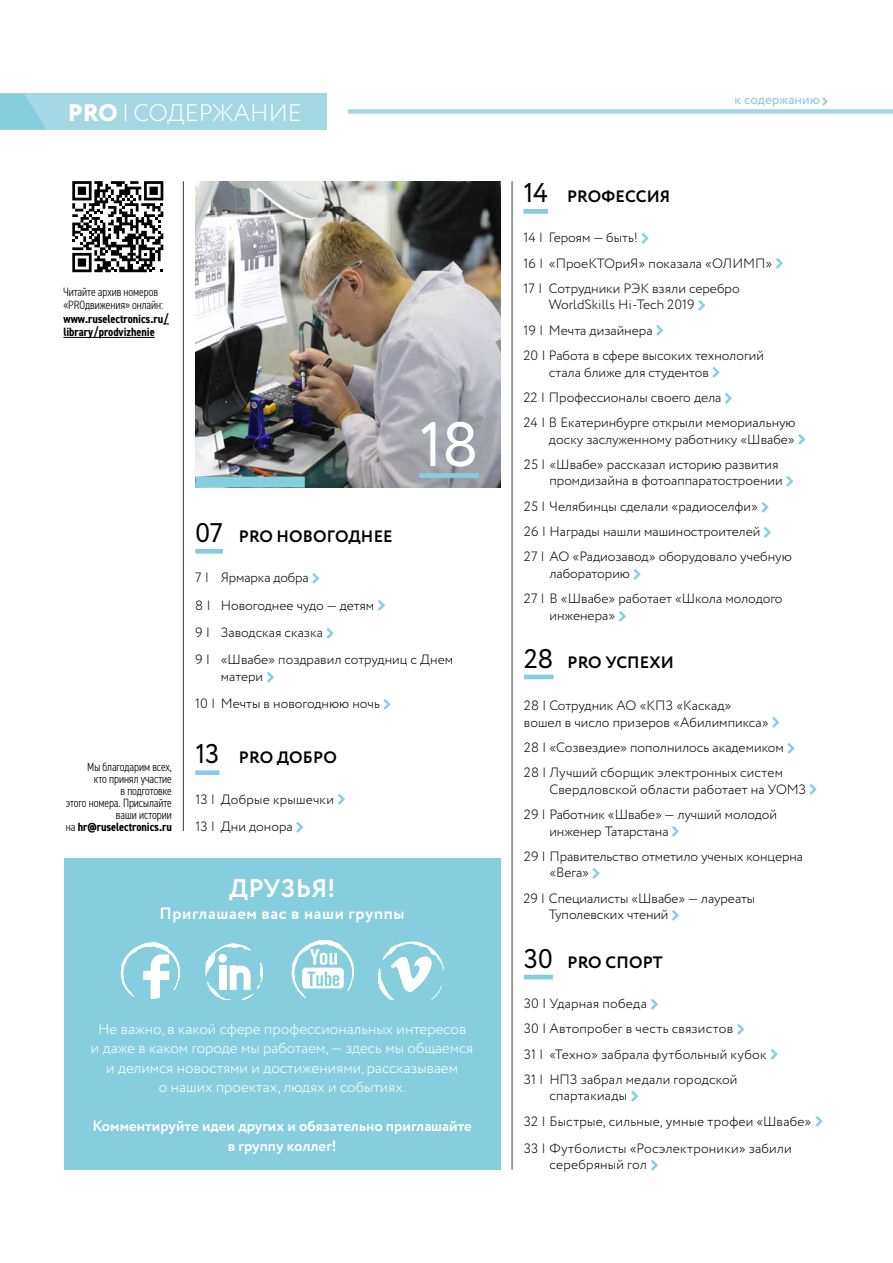
<style>
.page{position:relative;width:893px;height:1263px;background:#fff}
.page>*{position:absolute;margin:0;border:0;box-sizing:border-box;transform-origin:0 0}
.t1{font:62.55px "Circe";color:#fff}
.t2{font:700 25.35px "Circe";letter-spacing:.01em;color:#fff}
.t3{font:300 24px "Circe";color:#fff}
.t4{font:700 16.5px "Circe";letter-spacing:.01em;color:#000}
.t5{font:700 16.5px "Circe";letter-spacing:.04em;color:#fff}
.t6{font:300 15px/19.5px "Circe";color:#fff;text-align:center}
.t7{font:700 15px/19.5px "Circe";color:#fff;text-align:center}
.t8{font:300 13.5px/16.5px "Circe";color:#000}
.t9{font:13.5px "Circe";color:#86cedd}
.t10{font:300 condensed 12px/12px "DIN2014";letter-spacing:-.005em;color:#000}
.t11{font:700 condensed 12px/13.5px "DIN2014";letter-spacing:-.005em;color:#000}
.s1{font-weight:800}
.s2{font-weight:700}
.s3{font-weight:400;font-size:27px}
</style>
<div class="page">
<hr style="left:512px;top:181px;width:1px;height:988px;background:#3c3c3b">
<hr style="left:183px;top:181px;width:1px;height:650px;background:#3c3c3b">
<img style="left:195px;top:181px;width:305px;height:307px">
<div style="left:195px;top:477px;width:110px;height:11px;background:#86cedd"></div>
<div style="left:0;top:93px;width:327px;height:37px;background:#a3d8e4"></div>
<svg style="left:0;top:93px;width:46px;height:37px"></svg>
<div style="left:348px;top:109px;width:545px;height:5px;background:#a3d8e4"></div>
<div style="left:419px;top:473px;width:60px;height:5px;background:#86cedd"></div>
<hr style="left:63px;top:337px;width:92px;height:1px;background:#000">
<svg style="left:72px;top:181px;width:91px;height:91px"></svg>
<hr style="left:524px;top:675px;width:30px;height:4px;background:#86cedd">
<hr style="left:524px;top:975px;width:29px;height:4px;background:#86cedd">
<div style="left:195px;top:549px;width:28px;height:5px;background:#86cedd"></div>
<div style="left:195px;top:770px;width:24px;height:5px;background:#86cedd"></div>
<div style="left:523px;top:209px;width:25px;height:5px;background:#86cedd"></div>
<div style="left:64px;top:858px;width:436px;height:312px;background:#86cedd"></div>
<svg style="left:121px;top:942px;width:59px;height:57px"></svg>
<svg style="left:292px;top:940px;width:62px;height:58px"></svg>
<svg style="left:378px;top:941px;width:66px;height:58px"></svg>
<svg style="left:206px;top:943px;width:57px;height:56px"></svg>
<div style="left:218px;top:954px;width:9px;height:9px;background:#fff;border-radius:50%"></div>
<h3 class="t3" style="left:68px;top:97px;width:235px"><span class="s1">PRO</span> | СОДЕРЖАНИЕ</h3>
<p class="t10" style="left:63px;top:285px;width:101px;line-height:13.5px">Читайте архив номеров «PROдвижения» онлайн:</p>
<p class="t11" style="left:63px;top:312px;width:107px">www.ruselectronics.ru/ library/prodvizhenie</p>
<p class="t10" style="left:66px;top:761px;width:108px;text-align:right">Мы благодарим всех,<br>кто принял участие<br>в подготовке<br>этого номера. Присылайте ваши истории<br>на <span class="s2">hr@ruselectronics.ru</span></p>
<p class="t4" style="left:195px;top:525px;width:199px"><span class="s3">07</span> PRO НОВОГОДНЕЕ</p>
<p class="t8" style="left:195px;top:570px;width:115px">7 | Ярмарка добра</p>
<p class="t8" style="left:195px;top:592px;width:180px;line-height:27.5px">8 | Новогоднее чудо — детям<br>9 | Заводская сказка</p>
<h1 class="t1" style="left:419px;top:403px;width:61px">18</h1>
<p class="t8" style="left:221px;top:652px;width:234px;text-indent:-26px">9 | «Швабе» поздравил сотрудниц с Днем матери</p>
<p class="t8" style="left:195px;top:696px;width:186px">10 | Мечты в новогоднюю ночь</p>
<p class="t4" style="left:195px;top:747px;width:143px"><span class="s3">13</span> PRO ДОБРО</p>
<p class="t8" style="left:195px;top:791px;width:140px">13 | Добрые крышечки</p>
<p class="t8" style="left:195px;top:818px;width:99px">13 | Дни донора</p>
<h2 class="t2" style="left:229px;top:871px;width:108px">ДРУЗЬЯ!</h2>
<p class="t5" style="left:160px;top:902px;width:247px">Приглашаем вас в наши группы</p>
<p class="t6" style="left:91px;top:1019px;width:384px">Не важно, в какой сфере профессиональных интересов<br>и даже в каком городе мы работаем, — здесь мы общаемся и делимся новостями и достижениями, рассказываем<br>о наших проектах, людях и событиях.</p>
<p class="t7" style="left:92px;top:1117px;width:381px">Комментируйте идеи других и обязательно приглашайте в группу коллег!</p>
<p class="t9" style="left:734px;top:90px;width:87px">к содержанию</p>
<p class="t4" style="left:523px;top:185px;width:148px"><span class="s3">14</span> PROФЕССИЯ</p>
<p class="t8" style="left:523px;top:225px;width:250px;line-height:25.3px">14 | Героям — быть!<br>16 | «ПроеКТОриЯ» показала «ОЛИМП»<br>17 | Сотрудники РЭК взяли серебро</p>
<p class="t8" style="left:549px;top:297px;width:147px">WorldSkills Hi-Tech 2019</p>
<p class="t8" style="left:523px;top:318px;width:242px;line-height:25.3px">19 | Мечта дизайнера<br>20 | Работа в сфере высоких технологий</p>
<p class="t8" style="left:549px;top:364px;width:161px">стала ближе для студентов</p>
<p class="t8" style="left:523px;top:415px;width:274px;text-align:right">24 | В Екатеринбурге открыли мемориальную доску заслуженному работнику «Швабе»</p>
<p class="t8" style="left:523px;top:389px;width:199px">22 | Профессионалы своего дела</p>
<p class="t8" style="left:549px;top:456px;width:235px;text-indent:-26px">25 | «Швабе» рассказал историю развития промдизайна в фотоаппаратостроении</p>
<p class="t8" style="left:524px;top:519px;width:269px;line-height:25.3px">26 | Награды нашли машиностроителей<br>27 | АО «Радиозавод» оборудовало учебную</p>
<p class="t8" style="left:524px;top:561px;width:260px;line-height:25.3px;text-indent:26px">лабораторию<br>27 | В «Швабе» работает «Школа молодого</p>
<p class="t8" style="left:549px;top:607px;width:67px">инженера»</p>
<p class="t8" style="left:524px;top:498px;width:236px">25 | Челябинцы сделали «радиоселфи»</p>
<p class="t4" style="left:524px;top:651px;width:151px"><span class="s3">28</span> PRO УСПЕХИ</p>
<p class="t8" style="left:524px;top:697px;width:246px">28 | Сотрудник АО «КПЗ «Каскад» вошел в число призеров «Абилимпикса»</p>
<p class="t8" style="left:549px;top:765px;width:258px;text-indent:-26px">28 | Лучший сборщик электронных систем<br>Свердловской области работает на УОМЗ</p>
<p class="t8" style="left:549px;top:806px;width:229px;text-indent:-26px">29 | Работник «Швабе» — лучший молодой инженер Татарстана</p>
<p class="t8" style="left:549px;top:848px;width:255px;text-indent:-26px">29 | Правительство отметило ученых концерна «Вега»</p>
<p class="t8" style="left:524px;top:739px;width:262px">28 | «Созвездие» пополнилось академиком</p>
<p class="t8" style="left:549px;top:890px;width:208px;text-indent:-26px">29 | Специалисты «Швабе» — лауреаты<br>Туполевских чтений</p>
<p class="t4" style="left:524px;top:951px;width:140px"><span class="s3">30</span> PRO СПОРТ</p>
<p class="t8" style="left:524px;top:995px;width:124px">30 | Ударная победа</p>
<p class="t8" style="left:524px;top:1041px;width:244px;line-height:25.3px">31 | «Техно» забрала футбольный кубок<br>31 | НПЗ забрал медали городской</p>
<p class="t8" style="left:524px;top:1083px;width:289px;line-height:25.3px;text-indent:26px">спартакиады<br>32 | Быстрые, сильные, умные трофеи «Швабе»</p>
<p class="t8" style="left:549px;top:1140px;width:244px;text-indent:-26px">33 | Футболисты «Росэлектроники» забили серебряный гол</p>
<p class="t8" style="left:524px;top:1021px;width:211px">30 | Автопробег в честь связистов</p>
</div>
